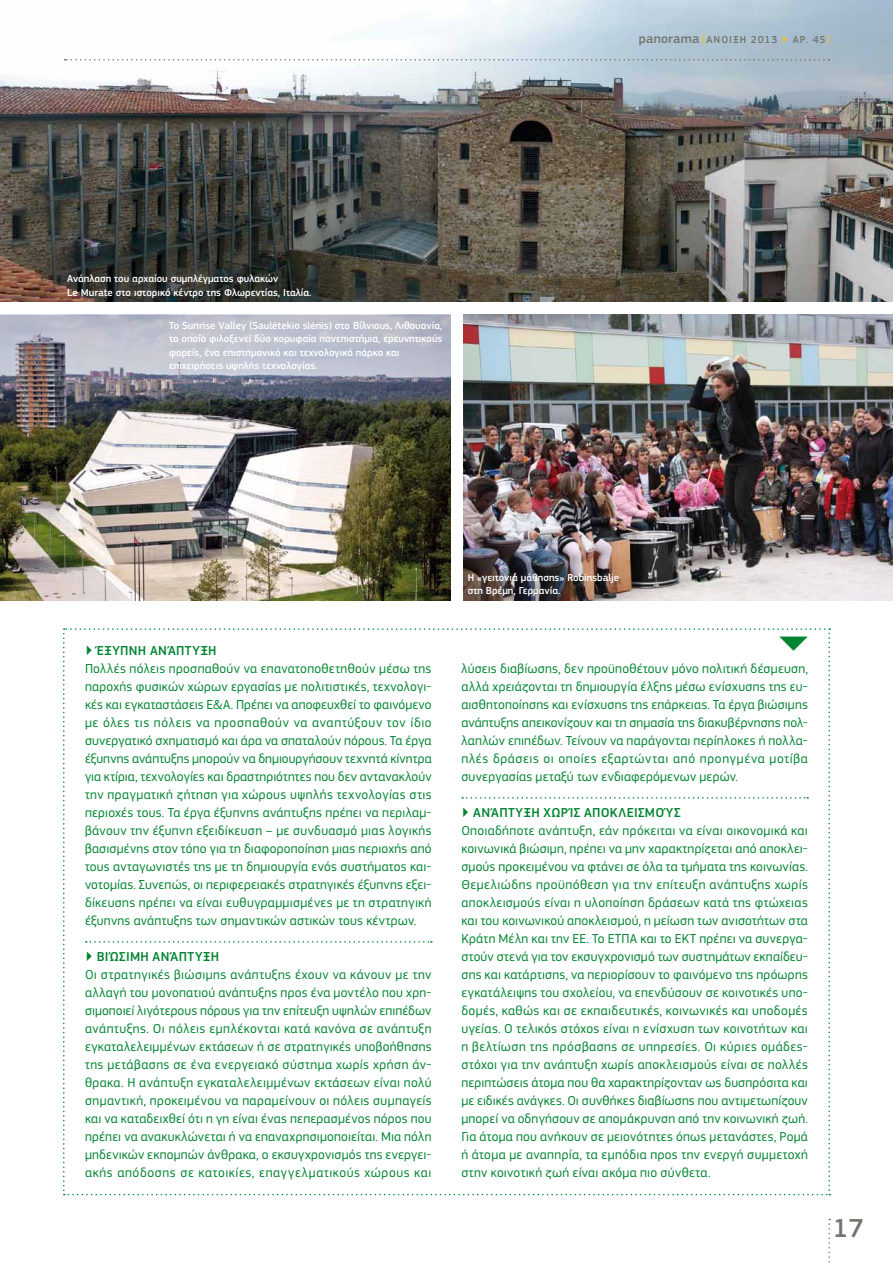
<style>
.page{position:relative;width:893px;height:1263px;background:#fff}
.page>*{position:absolute;margin:0;border:0;box-sizing:border-box;transform-origin:0 0}
.t1{font:500 40.5px "PF Square Sans Pro";color:#008430}
.t2{font:500 27px "PF Square Sans Pro";color:#73766e}
.t3{font:13.5px/18px "PF Square Sans Pro";letter-spacing:.025em;color:#008430;text-align:justify}
.t4{font:500 13.5px "PF Square Sans Pro";letter-spacing:.03em;color:#008430}
.t5{font:500 10.5px/13.5px "PF Square Sans Pro";color:#fff}
.t6{font:500 10.5px "PF Square Sans Pro";letter-spacing:.095em;color:#73766e}
.s1{font-size:13.5px}
.s2{color:#fabc20}
</style>
<div class="page">
<img style="left:0;top:0;width:893px;height:302px">
<img style="left:463px;top:315px;width:430px;height:286px">
<img style="left:0;top:315px;width:451px;height:286px">
<svg style="left:63px;top:628px;width:767px;height:567px"></svg>
<svg style="left:828px;top:1219px;width:2px;height:44px"></svg>
<svg style="left:65px;top:59px;width:764px;height:2px"></svg>
<p class="t6" style="left:639px;top:33px;width:192px"><span class="s1">panorama</span> <span class="s2">[</span>ΆΝΟΙΞΗ 2013 <span class="s2">▶</span> ΑΡ. 45<span class="s2">]</span></p>
<p class="t5" style="left:67px;top:272px;width:245px">Ανάπλαση του αρχαίου συμπλέγματος φυλακών<br>Le Murate στο ιστορικό κέντρο της Φλωρεντίας, Ιταλία.</p>
<p class="t5" style="left:169px;top:319px;width:275px">Το Sunrise Valley (Saulėtekio slėnis) στο Βίλνιους, Λιθουανία, το οποίο φιλοξενεί δύο κορυφαία πανεπιστήμια, ερευνητικούς φορείς, ένα επιστημονικό και τεχνολογικό πάρκο και επιχειρήσεις υψηλής τεχνολογίας.</p>
<p class="t4" style="left:85px;top:642px;width:133px">▶ ΈΞΥΠΝΗ ΑΝΆΠΤΥΞΗ</p>
<p class="t3" style="left:85px;top:659px;width:348px">Πολλές πόλεις προσπαθούν να επανατοποθετηθούν μέσω της παροχής φυσικών χώρων εργασίας με πολιτιστικές, τεχνολογι&shy;κές και εγκαταστάσεις Ε&amp;Α. Πρέπει να αποφευχθεί το φαινόμενο με όλες τις πόλεις να προσπαθούν να αναπτύξουν τον ίδιο συνεργατικό σχηματισμό και άρα να σπαταλούν πόρους. Τα έργα έξυπνης ανάπτυξης μπορούν να δημιουργήσουν τεχνητά κίνητρα για κτίρια, τεχνολογίες και δραστηριότητες που δεν αντανακλούν την πραγματική ζήτηση για χώρους υψηλής τεχνολογίας στις περιοχές τους. Τα έργα έξυπνης ανάπτυξης πρέπει να περιλαμ&shy;βάνουν την έξυπνη εξειδίκευση – με συνδυασμό μιας λογικής βασισμένης στον τόπο για τη διαφοροποίηση μιας περιοχής από τους ανταγωνιστές της με τη δημιουργία ενός συστήματος και&shy;νοτομίας. Συνεπώς, οι περιφερειακές στρατηγικές έξυπνης εξει&shy;δίκευσης πρέπει να είναι ευθυγραμμισμένες με τη στρατηγική έξυπνης ανάπτυξης των σημαντικών αστικών τους κέντρων.</p>
<p class="t4" style="left:85px;top:948px;width:136px">▶ ΒΙΏΣΙΜΗ ΑΝΆΠΤΥΞΗ</p>
<p class="t3" style="left:85px;top:965px;width:348px">Οι στρατηγικές βιώσιμης ανάπτυξης έχουν να κάνουν με την αλλαγή του μονοπατιού ανάπτυξης προς ένα μοντέλο που χρη&shy;σιμοποιεί λιγότερους πόρους για την επίτευξη υψηλών επιπέδων ανάπτυξης. Οι πόλεις εμπλέκονται κατά κανόνα σε ανάπτυξη εγκαταλελειμμένων εκτάσεων ή σε στρατηγικές υποβοήθησης της μετάβασης σε ένα ενεργειακό σύστημα χωρίς χρήση άν&shy;θρακα. Η ανάπτυξη εγκαταλελειμμένων εκτάσεων είναι πολύ σημαντική, προκειμένου να παραμείνουν οι πόλεις συμπαγείς και να καταδειχθεί ότι η γη είναι ένας πεπερασμένος πόρος που πρέπει να ανακυκλώνεται ή να επαναχρησιμοποιείται. Μια πόλη μηδενικών εκπομπών άνθρακα, ο εκσυγχρονισμός της ενεργει&shy;ακής απόδοσης σε κατοικίες, επαγγελματικούς χώρους και</p>
<p class="t5" style="left:468px;top:571px;width:153px">Η «γειτονιά μάθησης» Robinsbalje στη Βρέμη, Γερμανία.</p>
<h1 class="t1" style="left:816px;top:631px;width:26px;rotate:90deg">▶</h1>
<p class="t3" style="left:461px;top:659px;width:348px">λύσεις διαβίωσης, δεν προϋποθέτουν μόνο πολιτική δέσμευση, αλλά χρειάζονται τη δημιουργία έλξης μέσω ενίσχυσης της ευ&shy;αισθητοποίησης και ενίσχυσης της επάρκειας. Τα έργα βιώσιμης ανάπτυξης απεικονίζουν και τη σημασία της διακυβέρνησης πολ&shy;λαπλών επιπέδων. Τείνουν να παράγονται περίπλοκες ή πολλα&shy;πλές δράσεις οι οποίες εξαρτώνται από προηγμένα μοτίβα συνεργασίας μεταξύ των ενδιαφερόμενων μερών.</p>
<p class="t4" style="left:461px;top:804px;width:220px">▶ ΑΝΆΠΤΥΞΗ ΧΩΡΊΣ ΑΠΟΚΛΕΙΣΜ ΟΎΣ</p>
<p class="t3" style="left:461px;top:821px;width:348px">Οποιαδήποτε ανάπτυξη, εάν πρόκειται να είναι οικονομικά και κοινωνικά βιώσιμη, πρέπει να μην χαρακτηρίζεται από αποκλει&shy;σμούς προκειμένου να φτάνει σε όλα τα τμήματα της κοινωνίας.<br>Θεμελιώδης προϋπόθεση για την επίτευξη ανάπτυξης χωρίς αποκλεισμούς είναι η υλοποίηση δράσεων κατά της φτώχειας και του κοινωνικού αποκλεισμού, η μείωση των ανισοτήτων στα Κράτη Μέλη και την ΕΕ. Το ΕΤΠΑ και το ΕΚΤ πρέπει να συνεργα&shy;στούν στενά για τον εκσυγχρονισμό των συστημάτων εκπαίδευ&shy;σης και κατάρτισης, να περιορίσουν το φαινόμενο της πρόωρης εγκατάλειψης του σχολείου, να επενδύσουν σε κοινοτικές υπο&shy;δομές, καθώς και σε εκπαιδευτικές, κοινωνικές και υποδομές υγείας. Ο τελικός στόχος είναι η ενίσχυση των κοινοτήτων και η βελτίωση της πρόσβασης σε υπηρεσίες. Οι κύριες ομάδες&shy;στόχοι για την ανάπτυξη χωρίς αποκλεισμούς είναι σε πολλές περιπτώσεις άτομα που θα χαρακτηρίζονταν ως δυσπρόσιτα και με ειδικές ανάγκες. Οι συνθήκες διαβίωσης που αντιμετωπίζουν μπορεί να οδηγήσουν σε απομάκρυνση από την κοινωνική ζωή.<br>Για άτομα που ανήκουν σε μειονότητες όπως μετανάστες, Ρομά ή άτομα με αναπηρία, τα εμπόδια προς την ενεργή συμμετοχή στην κοινοτική ζωή είναι ακόμα πιο σύνθετα.</p>
<h2 class="t2" style="left:833px;top:1212px;width:32px">17</h2>
</div>
